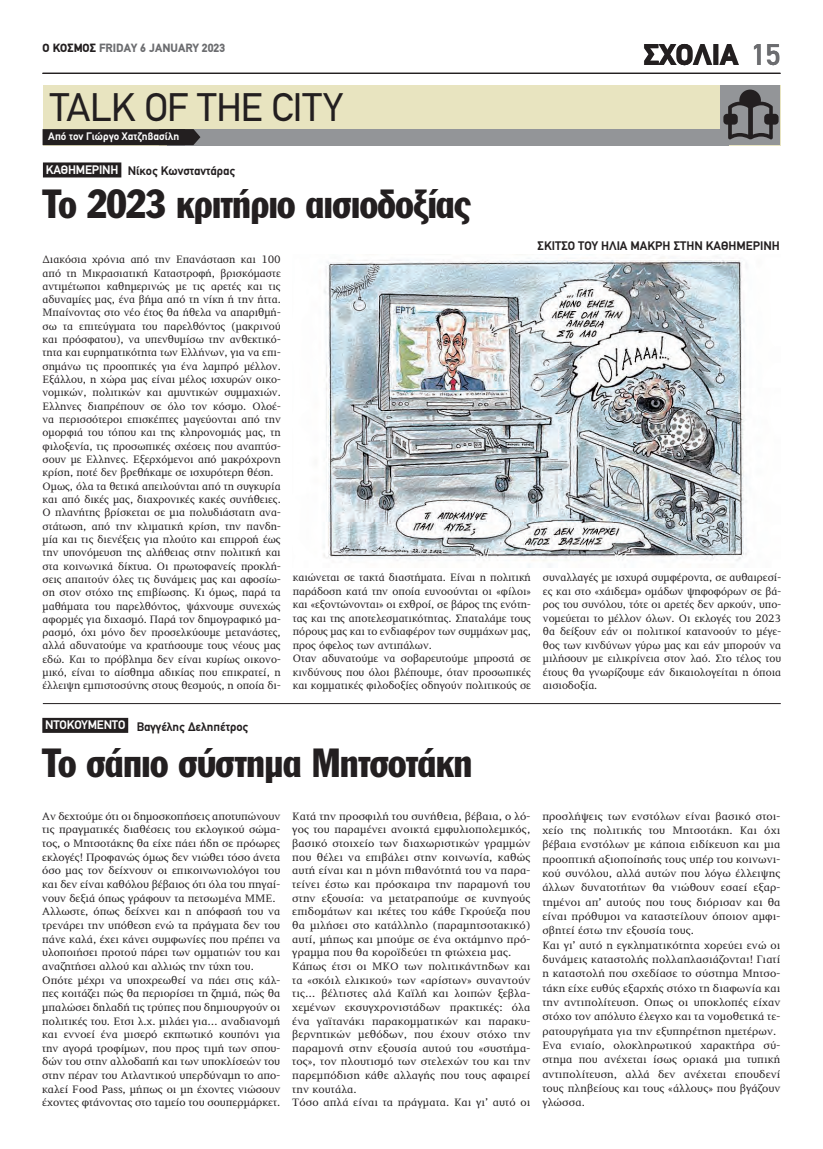
<style>
.page{position:relative;width:823px;height:1149px;background:#fff}
.page>*{position:absolute;margin:0;border:0;box-sizing:border-box;transform-origin:0 0}
.t1{font:40px "Franklin Gothic Greek Cond";letter-spacing:-.015em;color:#231f20}
.t2{font:40px "PF Din Text";letter-spacing:-.005em;color:#231f20}
.t3{font:900 30px "PF Din Text";color:#231f20}
.t4{font:500 30px "PF Din Text";color:#6c6d70}
.t5{font:700 12.5px "PF Din Text";color:#231f20}
.t6{font:700 12.5px "PF Din Text";letter-spacing:-.01em;color:#fff}
.t7{font:900 12px "PF Din Text";color:#6c6d70}
.t8{font:11px/13.3px "PF Diplomat";color:#231f20}
.t9{font:11px/13.6px "PF Diplomat";color:#231f20;scale:1.05 1}
.t10{font:11px/13.6px "PF Diplomat";color:#231f20;scale:1.04 1}
.t11{font:700 11px "PF Din Text";letter-spacing:.005em;color:#fff}
.s1{color:#231f20}
.s2{color:#fff}
</style>
<div class="page">
<hr style="left:43px;top:73px;width:737px;height:1px;background:#231f20">
<div style="left:43px;top:85px;width:737px;height:60px;background:#e8e4c0"></div>
<div style="left:167px;top:129px;width:561px;height:16px;background:#939598"></div>
<svg style="left:185px;top:129px;width:15px;height:16px"></svg>
<div style="left:43px;top:129px;width:142px;height:16px;background:#231f20"></div>
<div style="left:720px;top:85px;width:60px;height:60px;background:#939598"></div>
<svg style="left:723px;top:89px;width:55px;height:51px"></svg>
<div style="left:43px;top:162px;width:78px;height:15px;background:#231f20"></div>
<div style="left:42px;top:717px;width:86px;height:15px;background:#231f20"></div>
<hr style="left:43px;top:703px;width:737px;height:1px;background:#231f20">
<img style="left:323px;top:257px;width:424px;height:310px">
<p class="t7" style="left:43px;top:40px;width:184px"><span class="s1">Ο ΚΟΣΜΟΣ</span> FRIDAY 6 JANUARY 2023</p>
<h2 class="t3" style="left:643px;top:37px;width:96px">ΣΧΟΛΙΑ</h2>
<h1 class="t2" style="left:50px;top:84px;width:294px">TALK OF THE CITY</h1>
<p class="t11" style="left:48px;top:130px;width:132px">Από τον Γιώργο Χατζηβασίλη</p>
<p class="t6" style="left:46px;top:162px;width:74px">ΚΑΘΗΜΕΡΙΝΗ</p>
<h1 class="t1" style="left:43px;top:181px;width:430px">Το 2023 κριτήριο αισιοδοξίας</h1>
<p class="t5" style="left:128px;top:163px;width:109px">Νίκος Κωνσταντάρας</p>
<h2 class="t4" style="left:751px;top:38px;width:30px">15</h2>
<p class="t8" style="left:43px;top:253px;width:239px">Διακόσια χρόνια από την Επανάσταση και 100 από τη Μικρασιατική Καταστροφή, βρισκόμαστε αντιμέτωποι καθημερινώς με τις αρετές και τις αδυναμίες μας, ένα βήμα από τη νίκη ή την ήττα.<br>Μπαίνοντας στο νέο έτος θα ήθελα να απαριθμή&shy;σω τα επιτεύγματα του παρελθόντος (μακρινού και πρόσφατου), να υπενθυμίσω την ανθεκτικό&shy;τητα και ευρηματικότητα των Ελλήνων, για να επι&shy;σημάνω τις προοπτικές για ένα λαμπρό μέλλον.<br>Εξάλλου, η χώρα μας είναι μέλος ισχυρών οικο&shy;νομικών, πολιτικών και αμυντικών συμμαχιών.<br>Ελληνες διαπρέπουν σε όλο τον κόσμο. Ολοέ&shy;να περισσότεροι επισκέπτες μαγεύονται από την ομορφιά του τόπου και της κληρονομιάς μας, τη φιλοξενία, τις προσωπικές σχέσεις που αναπτύσ&shy;σουν με Ελληνες. Εξερχόμενοι από μακρόχρονη κρίση, ποτέ δεν βρεθήκαμε σε ισχυρότερη θέση.<br>Ομως, όλα τα θετικά απειλούνται από τη συγκυρία και από δικές μας, διαχρονικές κακές συνήθειες.<br>Ο πλανήτης βρίσκεται σε μια πολυδιάστατη ανα&shy;στάτωση, από την κλιματική κρίση, την πανδη&shy;μία και τις διενέξεις για πλούτο και επιρροή έως την υπονόμευση της αλήθειας στην πολιτική και στα κοινωνικά δίκτυα. Οι πρωτοφανείς προκλή&shy;σεις απαιτούν όλες τις δυνάμεις μας και αφοσίω&shy;ση στον στόχο της επιβίωσης. Κι όμως, παρά τα μαθήματα του παρελθόντος, ψάχνουμε συνεχώς αφορμές για διχασμό. Παρά τον δημογραφικό μα&shy;ρασμό, όχι μόνο δεν προσελκύουμε μετανάστες, αλλά αδυνατούμε να κρατήσουμε τους νέους μας εδώ. Και το πρόβλημα δεν είναι κυρίως οικονο&shy;μικό, είναι το αίσθημα αδικίας που επικρατεί, η έλλειψη εμπιστοσύνης στους θεσμούς, η οποία δι-</p>
<p class="t5" style="left:45px;top:719px;width:204px"><span class="s2">NTOKOYMENTO</span> Βαγγέλης Δεληπέτρος</p>
<p class="t5" style="left:537px;top:238px;width:243px">ΣΚΙΤΣΟ ΤΟΥ HΛΙΑ ΜΑΚΡΗ ΣΤΗΝ ΚΑΘΗΜΕΡΙΝΗ</p>
<p class="t8" style="left:292px;top:571px;width:239px">καιώνεται σε τακτά διαστήματα. Είναι η πολιτική παράδοση κατά την οποία ευνοούνται οι «φίλοι» και «εξοντώνονται» οι εχθροί, σε βάρος της ενότη&shy;τας και της αποτελεσματικότητας. Σπαταλάμε τους πόρους μας και το ενδιαφέρον των συμμάχων μας, προς όφελος των αντιπάλων.<br>Οταν αδυνατούμε να σοβαρευτούμε μπροστά σε κινδύνους που όλοι βλέπουμε, όταν προσωπικές και κομματικές φιλοδοξίες οδηγούν πολιτικούς σε</p>
<p class="t8" style="left:542px;top:571px;width:239px;text-align:justify">συναλλαγές με ισχυρά συμφέροντα, σε αυθαιρεσί&shy;ες και στο «χάιδεμα» ομάδων ψηφοφόρων σε βά&shy;ρος του συνόλου, τότε οι αρετές δεν αρκούν, υπο&shy;νομεύεται το μέλλον όλων. Οι εκλογές του 2023 θα δείξουν εάν οι πολιτικοί κατανοούν το μέγε&shy;θος των κινδύνων γύρω μας και εάν μπορούν να μιλήσουν με ειλικρίνεια στον λαό. Στο τέλος του έτους θα γνωρίζουμε εάν δικαιολογείται η όποια αισιοδοξία.</p>
<h1 class="t1" style="left:42px;top:739px;width:431px">Το σάπιο σύστημα Μητσοτάκη</h1>
<p class="t10" style="left:42px;top:809px;width:230px">Αν δεχτούµε ότι οι δηµοσκοπήσεις αποτυπώνουν τις πραγµατικές διαθέσεις του εκλογικού σώµα&shy;τος, ο Μητσοτάκης θα είχε πάει ήδη σε πρόωρες εκλογές! Προφανώς όµως δεν νιώθει τόσο άνετα όσο µας τον δείχνουν οι επικοινωνιολόγοι του και δεν είναι καθόλου βέβαιος ότι όλα του πηγαί&shy;νουν δεξιά όπως γράφουν τα πετσωµένα ΜΜΕ.<br>Aλλωστε, όπως δείχνει και η απόφασή του να τρενάρει την υπόθεση ενώ τα πράγµατα δεν του πάνε καλά, έχει κάνει συµφωνίες που πρέπει να υλοποιήσει πρoτού πάρει των οµµατιών του και αναζητήσει αλλού και αλλιώς την τύχη του.<br>Οπότε µέχρι να υποχρεωθεί να πάει στις κάλ&shy;πες κοιτάζει πώς θα περιορίσει τη ζηµιά, πώς θα µπαλώσει δηλαδή τις τρύπες που δηµιουργούν οι πολιτικές του. Ετσι λ.χ. µιλάει για… αναδιανοµή και εννοεί ένα µισερό εκπτωτικό κουπόνι για την αγορά τροφίµων, που προς τιµή των σπου&shy;δών του στην αλλοδαπή και των υποκλίσεών του στην πέραν του Ατλαντικού υπερδύναµη το απο&shy;καλεί Food Pass, µήπως οι µη έχοντες νιώσουν έχοντες φτάνοντας στο ταµείο του σουπερµάρκετ.</p>
<p class="t9" style="left:292px;top:809px;width:228px">Κατά την προσφιλή του συνήθεια, βέβαια, ο λό&shy;γος του παραµένει ανοικτά εµφυλιοπολεµικός, βασικό στοιχείο των διαχωριστικών γραµµών που θέλει να επιβάλει στην κοινωνία, καθώς αυτή είναι και η µόνη πιθανότητά του να παρα&shy;τείνει έστω και πρόσκαιρα την παραµονή του στην εξουσία: να µετατραπούµε σε κυνηγούς επιδοµάτων και ικέτες του κάθε Γκρούεζα που θα µιλήσει στο κατάλληλο (παραµητσοτακικό) αυτί, µήπως και µπούµε σε ένα οκτάµηνο πρό&shy;γραµµα που θα κοροϊδεύει τη φτώχεια µας.<br>Κάπως έτσι οι ΜΚΟ των πολιτικάντηδων και τα «σκόιλ ελικικού» των «αρίστων» συναντούν τις… βέλτιστες αλά Καϊλή και λοιπών ξεβλα&shy;χεµένων εκσυγχρονιστάδων πρακτικές: όλα ένα γαϊτανάκι παρακοµµατικών και παρακυ&shy;βερνητικών µεθόδων, που έχουν στόχο την παραµονή στην εξουσία αυτού του «συστήµα&shy;τος», τον πλουτισµό των στελεχών του και την παρεµπόδιση κάθε αλλαγής που τους αφαιρεί την κουτάλα.<br>Τόσο απλά είναι τα πράγµατα. Και γι’ αυτό οι</p>
<p class="t9" style="left:542px;top:808px;width:228px;line-height:14.3px">προσλήψεις των ενστόλων είναι βασικό στοι&shy;χείο της πολιτικής του Μητσοτάκη. Και όχι βέβαια ενστόλων µε κάποια ειδίκευση και µια προοπτική αξιοποίησής τους υπέρ του κοινωνι&shy;κού συνόλου, αλλά αυτών που λόγω έλλειψης άλλων δυνατοτήτων θα νιώθουν εσαεί εξαρ&shy;τηµένοι απ’ αυτούς που τους διόρισαν και θα είναι πρόθυµοι να καταστείλουν όποιον αµφι&shy;σβητεί έστω την εξουσία τους.<br>Και γι’ αυτό η εγκληµατικότητα χορεύει ενώ οι δυνάµεις καταστολής πολλαπλασιάζονται! Γιατί η καταστολή που σχεδίασε το σύστηµα Μητσο&shy;τάκη είχε ευθύς εξαρχής στόχο τη διαφωνία και την αντιπολίτευση. Οπως οι υποκλοπές είχαν στόχο τον απόλυτο έλεγχο και τα νοµοθετικά τε&shy;ρατουργήµατα για την εξυπηρέτηση ηµετέρων.<br>Ενα ενιαίο, ολοκληρωτικού χαρακτήρα σύ&shy;στηµα που ανέχεται ίσως οριακά µια τυπική αντιπολίτευση, αλλά δεν ανέχεται επουδενί τους πληβείους και τους «άλλους» που βγάζουν γλώσσα.</p>
</div>
